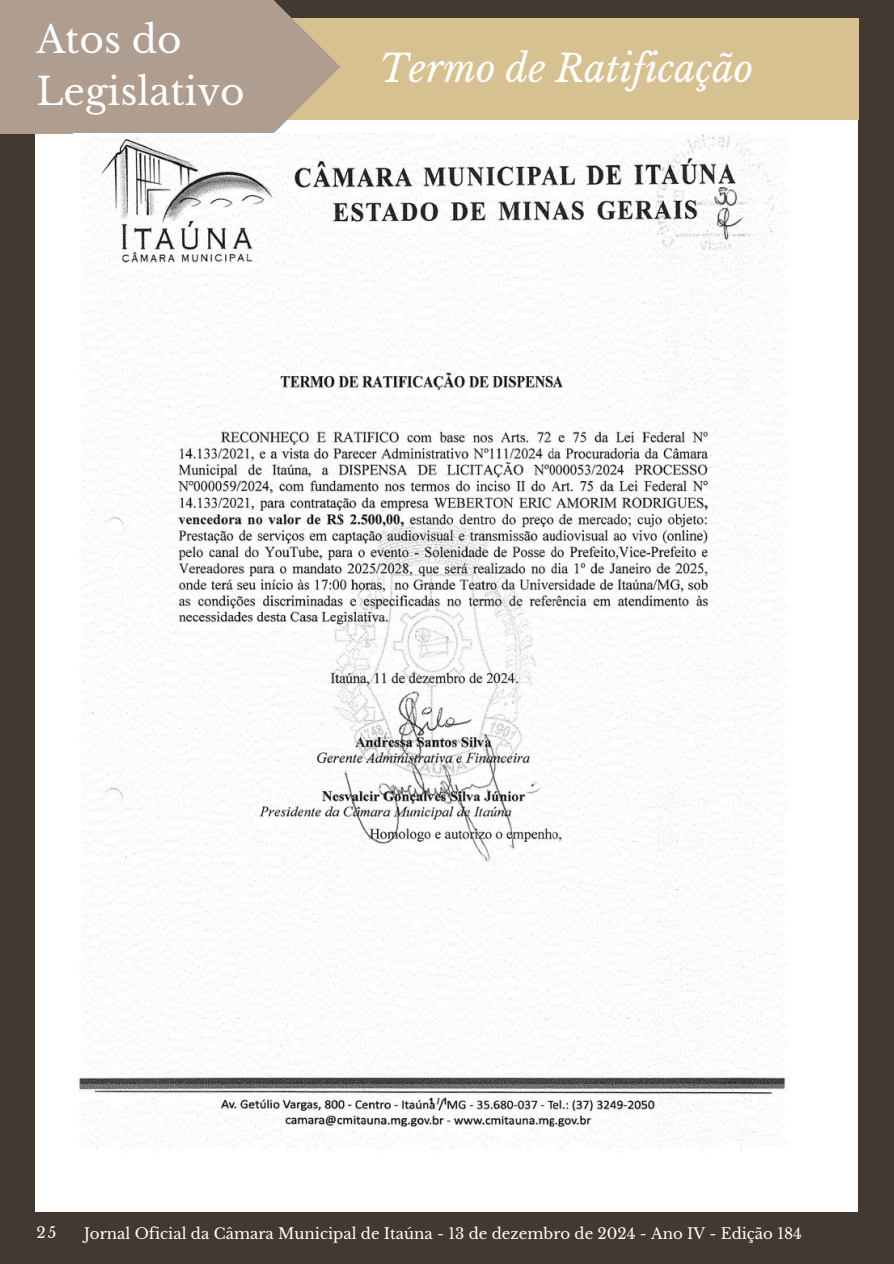
<style>
.page{position:relative;width:894px;height:1264px;background:#fff}
.page>*{position:absolute;margin:0;border:0;box-sizing:border-box;transform-origin:0 0}
.t1{font:italic 37.5px "Libre Baskerville";color:#fff}
.t2{font:37.5px/51.8px "Libre Baskerville";color:#fff}
.t3{font:15px "Libre Baskerville";color:#fff}
.t4{font:15px "Libre Baskerville";color:#fdfdfd}
</style>
<div class="page">
<div style="left:0;top:0;width:893px;height:1263px;background:#413932"></div>
<div style="left:36px;top:44px;width:821px;height:1166px;background:#fff"></div>
<div style="left:275px;top:18px;width:583px;height:102px;background:#d7c190"></div>
<svg style="left:274px;top:0;width:66px;height:134px"></svg>
<div style="left:0;top:0;width:274px;height:134px;background:#af9d90"></div>
<img style="left:79px;top:134px;width:707px;height:1015px">
<h1 class="t2" style="left:36px;top:14px;width:210px">Atos do<br>Legislativo</h1>
<p class="t1" style="left:379px;top:46px;width:375px">Termo de Ratificação</p>
<h1 class="t4" style="left:36px;top:1223px;width:21px">25</h1>
<p class="t3" style="left:84px;top:1223px;width:719px">Jornal Oficial da Câmara Municipal de Itaúna - 13 de dezembro de 2024 - Ano IV - Edição 184</p>
</div>
